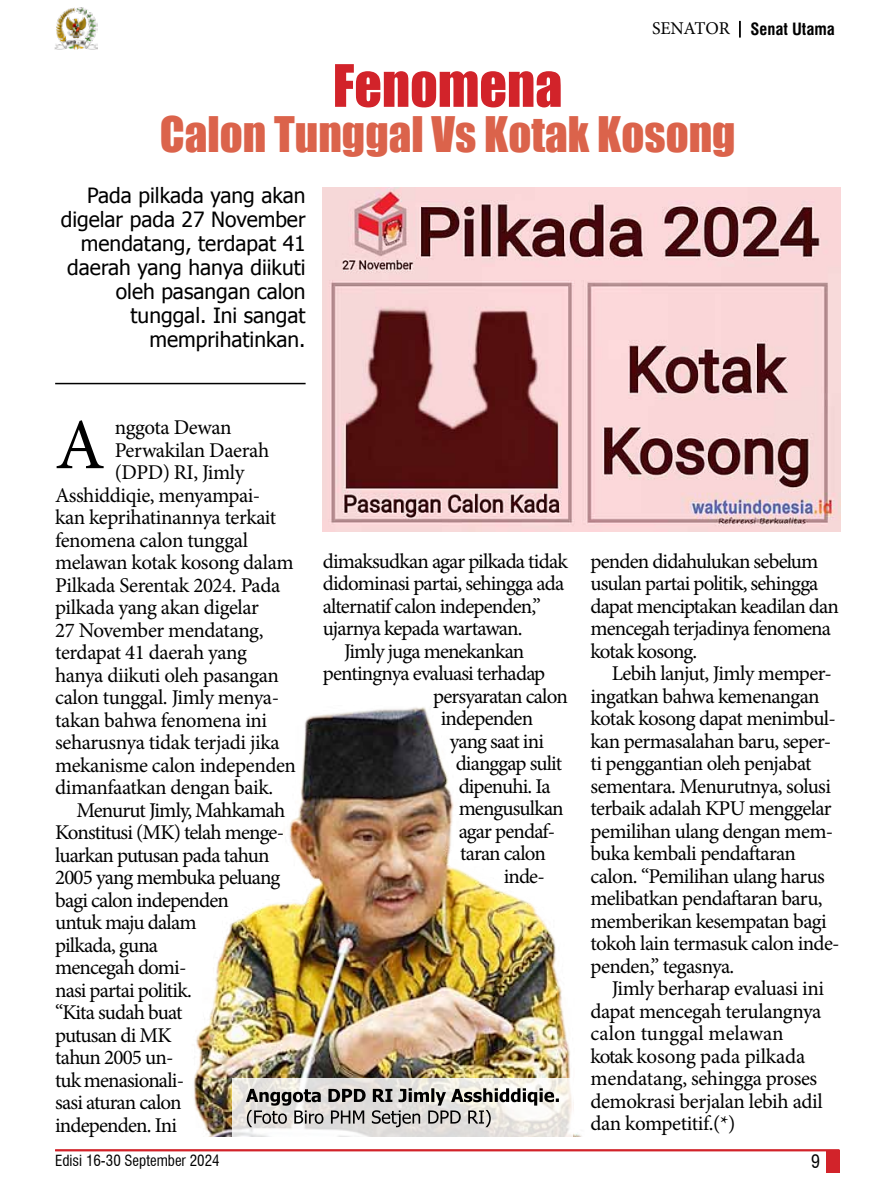
<style>
.page{position:relative;width:893px;height:1191px;background:#fff}
.page>*{position:absolute;margin:0;border:0;box-sizing:border-box;transform-origin:0 0}
.t1{font:72px "Minion Pro";color:#000}
.t2{font:54px "Impact";color:#d2232a}
.t3{font:45px "Impact";color:#db634b}
.t4{font:21px/22.5px "Minion Pro";letter-spacing:-.035em;color:#000}
.t5{font:21px/24px "Tahoma";color:#000;text-align:right}
.t6{font:condensed 18px "Swiss 721 BT";color:#000}
.t7{font:700 condensed 16.5px "Swiss 721 BT";color:#000}
.t8{font:condensed 15px "Swiss 721 BT";color:#000}
.s1{font-family:"Minion Pro";font-weight:400;font-stretch:normal;font-size:18px}
</style>
<div class="page">
<img style="left:194px;top:707px;width:388px;height:429px">
<div style="left:826px;top:1150px;width:13px;height:23px;background:#d2232a"></div>
<hr style="left:55px;top:1149px;width:784px;height:2px;background:#d2232a">
<hr style="left:55px;top:383px;width:251px;height:1px;background:#000">
<img style="left:323px;top:187px;width:517px;height:344px">
<svg style="left:232px;top:1078px;width:340px;height:58px"></svg>
<svg style="left:246px;top:1088px;width:313px;height:39px;background:#aeaca9"></svg>
<svg style="left:739px;top:21px;width:2px;height:17px"></svg>
<img style="left:54px;top:8px;width:43px;height:42px">
<p class="t7" style="left:652px;top:19px;width:184px"><span class="s1">SENATOR</span> Senat Utama</p>
<h2 class="t2" style="left:333px;top:44px;width:231px">Fenomena</h2>
<h3 class="t3" style="left:160px;top:99px;width:577px">Calon Tunggal Vs Kotak Kosong</h3>
<p class="t5" style="left:61px;top:183px;width:246px">Pada pilkada yang akan digelar pada 27 November mendatang, terdapat 41 daerah yang hanya diikuti oleh pasangan calon tunggal. Ini sangat memprihatinkan.</p>
<h1 class="t1" style="left:55px;top:397px;width:51px">A</h1>
<p class="t4" style="left:115px;top:416px;width:118px">nggota Dewan</p>
<p class="t4" style="left:115px;top:439px;width:156px">Perwakilan Daerah</p>
<p class="t4" style="left:115px;top:461px;width:131px">(DPD) RI, Jimly</p>
<p class="t4" style="left:55px;top:484px;width:207px">Asshiddiqie, menyampai-</p>
<p class="t4" style="left:55px;top:506px;width:223px">kan keprihatinannya terkait</p>
<p class="t4" style="left:55px;top:529px;width:194px">fenomena calon tunggal</p>
<p class="t4" style="left:55px;top:551px;width:240px">melawan kotak kosong dalam</p>
<p class="t4" style="left:55px;top:574px;width:227px">Pilkada Serentak 2024. Pada</p>
<p class="t4" style="left:55px;top:596px;width:205px">pilkada yang akan digelar</p>
<p class="t4" style="left:55px;top:619px;width:210px">27 November mendatang,</p>
<p class="t4" style="left:55px;top:641px;width:193px">terdapat 41 daerah yang</p>
<p class="t4" style="left:55px;top:664px;width:225px">hanya diikuti oleh pasangan</p>
<p class="t4" style="left:55px;top:686px;width:226px">calon tunggal. Jimly menya-</p>
<p class="t4" style="left:55px;top:709px;width:214px">takan bahwa fenomena ini</p>
<p class="t4" style="left:55px;top:731px;width:226px">seharusnya tidak terjadi jika</p>
<p class="t4" style="left:55px;top:754px;width:242px">mekanisme calon independen</p>
<p class="t4" style="left:55px;top:776px;width:219px">dimanfaatkan dengan baik.</p>
<p class="t4" style="left:76px;top:799px;width:211px">Menurut Jimly, Mahkamah</p>
<p class="t4" style="left:55px;top:821px;width:230px">Konstitusi (MK) telah menge-</p>
<p class="t4" style="left:55px;top:844px;width:216px">luarkan putusan pada tahun</p>
<p class="t4" style="left:55px;top:866px;width:227px">2005 yang membuka peluang</p>
<p class="t4" style="left:55px;top:889px;width:175px">bagi calon independen</p>
<p class="t4" style="left:55px;top:911px;width:143px">untuk maju dalam</p>
<p class="t4" style="left:55px;top:934px;width:105px">pilkada, guna</p>
<p class="t4" style="left:55px;top:956px;width:133px">mencegah domi-</p>
<p class="t4" style="left:55px;top:979px;width:138px">nasi partai politik.</p>
<p class="t4" style="left:55px;top:1001px;width:129px">“Kita sudah buat</p>
<p class="t4" style="left:55px;top:1023px;width:118px">putusan di MK</p>
<p class="t4" style="left:55px;top:1046px;width:120px">tahun 2005 un-</p>
<p class="t4" style="left:55px;top:1068px;width:131px">tuk menasionali-</p>
<p class="t4" style="left:55px;top:1091px;width:128px">sasi aturan calon</p>
<p class="t4" style="left:55px;top:1113px;width:123px">independen. Ini</p>
<p class="t4" style="left:323px;top:550px;width:247px">dimaksudkan agar pilkada tidak</p>
<p class="t4" style="left:323px;top:572px;width:243px">didominasi partai, sehingga ada</p>
<p class="t4" style="left:323px;top:595px;width:220px">alternatif calon independen,”</p>
<p class="t4" style="left:323px;top:617px;width:201px">ujarnya kepada wartawan.</p>
<p class="t4" style="left:344px;top:640px;width:182px">Jimly juga menekankan</p>
<p class="t4" style="left:323px;top:662px;width:224px">pentingnya evaluasi terhadap</p>
<p class="t4" style="left:433px;top:685px;width:136px">persyaratan calon</p>
<p class="t4" style="left:441px;top:707px;width:94px">independen</p>
<p class="t4" style="left:450px;top:730px;width:96px">yang saat ini</p>
<p class="t4" style="left:456px;top:752px;width:108px">dianggap sulit</p>
<p class="t4" style="left:459px;top:775px;width:93px">dipenuhi. Ia</p>
<p class="t4" style="left:459px;top:797px;width:107px">mengusulkan</p>
<p class="t4" style="left:459px;top:820px;width:98px">agar pendaf-</p>
<p class="t4" style="left:460px;top:842px;width:87px">taran calon</p>
<p class="t4" style="left:504px;top:865px;width:43px">inde-</p>
<p class="t4" style="left:590px;top:550px;width:250px">penden didahulukan sebelum usulan partai politik, sehingga dapat menciptakan keadilan dan mencegah terjadinya fenomena kotak kosong.</p>
<p class="t4" style="left:590px;top:662px;width:251px;text-indent:21px">Lebih lanjut, Jimly memper&shy;ingatkan bahwa kemenangan kotak kosong dapat menimbul&shy;kan permasalahan baru, seper&shy;ti penggantian oleh penjabat sementara. Menurutnya, solusi terbaik adalah KPU menggelar pemilihan ulang dengan mem&shy;buka kembali pendaftaran calon. “Pemilihan ulang harus melibatkan pendaftaran baru, memberikan kesempatan bagi tokoh lain termasuk calon inde&shy;penden,” tegasnya.</p>
<p class="t4" style="left:590px;top:977px;width:235px;text-indent:21px">Jimly berharap evaluasi ini dapat mencegah terulangnya calon tunggal melawan kotak kosong pada pilkada mendatang, sehingga proses demokrasi berjalan lebih adil dan kompetitif.(*)</p>
<p class="t8" style="left:55px;top:1151px;width:166px">Edisi 16-30 September 2024</p>
<p class="t6" style="left:811px;top:1151px;width:10px">9</p>
</div>
